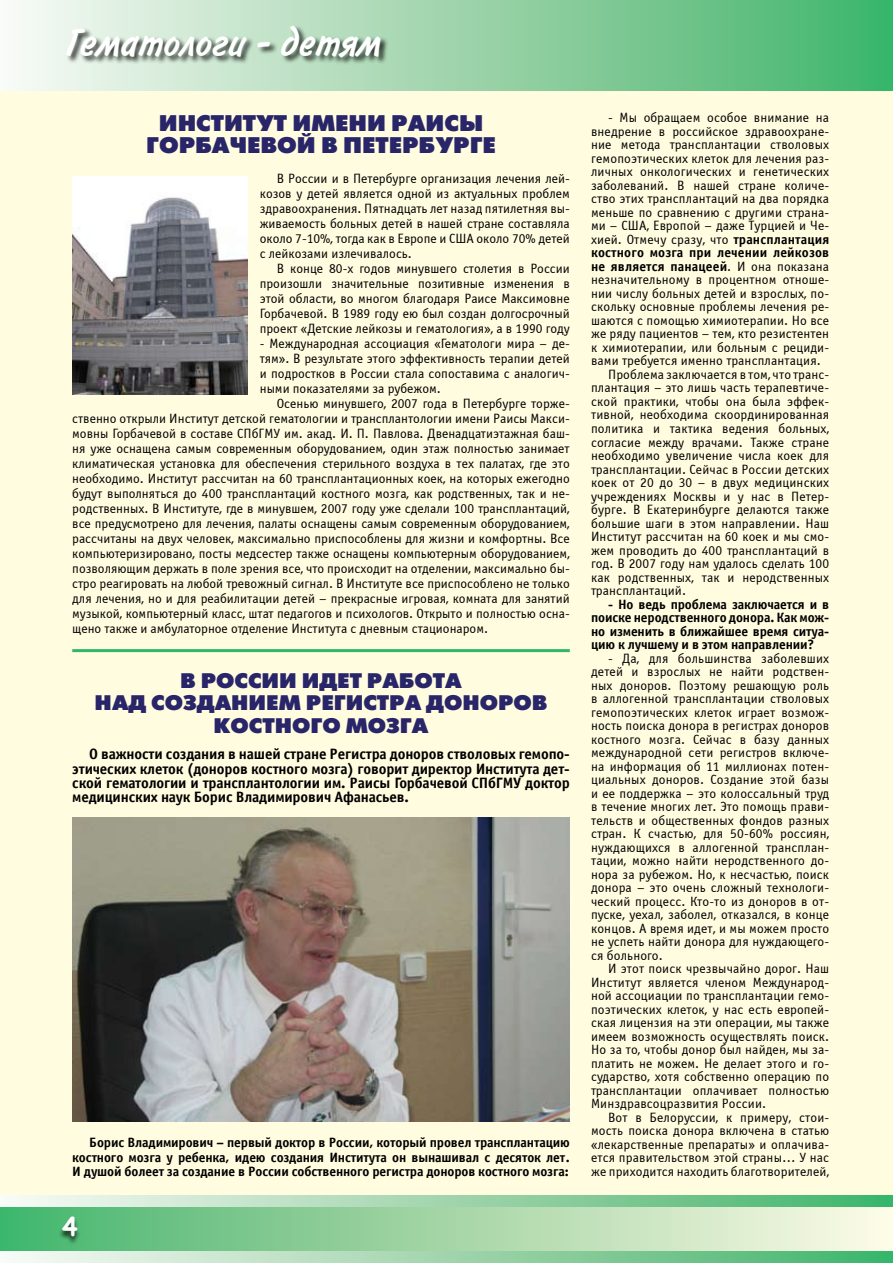
<style>
.page{position:relative;width:893px;height:1263px;background:#fffcdf}
.page>*{position:absolute;margin:0;border:0;box-sizing:border-box;transform-origin:0 0}
.t1{font:39px "Inform C";color:#fff}
.t2{font:700 25.5px "Comic Sans MS";color:#fff}
.t3{font:22.5px/22.5px "Futuris XC";color:#292569;text-align:center}
.t4{font:21px/22.5px "Futuris XC";color:#292569;text-align:center}
.t5{font:700 15px/14.2px "Officina Sans C";letter-spacing:-.01em;color:#000;text-align:justify}
.t6{font:13.5px/13.5px "Officina Sans C";letter-spacing:.01em;color:#000;text-align:justify}
.t7{font:700 13.5px/13.5px "Officina Sans C";letter-spacing:-.01em;color:#000;text-align:justify}
.t8{font:700 13.5px "Officina Sans C";letter-spacing:.01em;color:#000}
.s1{font-weight:700}
.s2{font-weight:400}
</style>
<div class="page">
<svg style="left:0;top:1195px;width:893px;height:68px;background:#9bd4ac"></svg>
<div style="left:0;top:0;width:893px;height:91px;background:linear-gradient(to right,#fbf9f5,#41b369)"></div>
<div style="left:0;top:1208px;width:893px;height:42px;background:linear-gradient(to right,#46b46b,#fffae5)"></div>
<div style="left:58px;top:1217px;width:80px;height:46px;background:#000;opacity:.75"></div>
<div style="left:66px;top:25px;width:776px;height:65px;background:#000;opacity:.75"></div>
<img style="left:72px;top:177px;width:175px;height:217px">
<hr style="left:72px;top:649px;width:498px;height:3px;background:#30b56a">
<img style="left:72px;top:818px;width:498px;height:303px">
<h1 class="t1" style="left:65px;top:20px;width:317px">Гематологи - детям</h1>
<h3 class="t3" style="left:146px;top:112px;width:351px">Институт имени Раисы<br>Горбачевой в Петербурге</h3>
<p class="t6" style="left:260px;top:171px;width:312px;line-height:15px;text-indent:17px">В России и в Петербурге организация лечения лей&shy;козов у детей является одной из актуальных проблем здравоохранения. Пятнадцать лет назад пятилетняя вы&shy;живаемость больных детей в нашей стране составляла около 7-10%, тогда как в Европе и США около 70% детей с лейкозами излечивалось.</p>
<p class="t6" style="left:260px;top:261px;width:312px;line-height:15px;text-indent:17px">В конце 80-х годов минувшего столетия в России произошли значительные позитивные изменения в этой области, во многом благодаря Раисе Максимовне Горбачевой. В 1989 году ею был создан долгосрочный проект «Детские лейкозы и гематология», а в 1990 году</p>
<p class="t6" style="left:260px;top:336px;width:312px;line-height:15px">- Международная ассоциация «Гематологи мира – де&shy;тям». В результате этого эффективность терапии детей и подростков в России стала сопоставима с аналогич&shy;ными показателями за рубежом.</p>
<p class="t6" style="left:72px;top:396px;width:499px;line-height:15px;text-indent:204px">Осенью минувшего, 2007 года в Петербурге торже&shy;ственно открыли Институт детской гематологии и трансплантологии имени Раисы Макси&shy;мовны Горбачевой в составе СПбГМУ им. акад. И. П. Павлова. Двенадцатиэтажная баш&shy;ня уже оснащена самым современным оборудованием, один этаж полностью занимает климатическая установка для обеспечения стерильного воздуха в тех палатах, где это необходимо. Институт рассчитан на 60 трансплантационных коек, на которых ежегодно будут выполняться до 400 трансплантаций костного мозга, как родственных, так и не&shy;родственных. В Институте, где в минувшем, 2007 году уже сделали 100 трансплантаций, все предусмотрено для лечения, палаты оснащены самым современным оборудованием, рассчитаны на двух человек, максимально приспособлены для жизни и комфортны. Все компьютеризировано, посты медсестер также оснащены компьютерным оборудованием, позволяющим держать в поле зрения все, что происходит на отделении, максимально бы&shy;стро реагировать на любой тревожный сигнал. В Институте все приспособлено не только для лечения, но и для реабилитации детей – прекрасные игровая, комната для занятий музыкой, компьютерный класс, штат педагогов и психологов. Открыто и полностью осна&shy;щено также и амбулаторное отделение Института с дневным стационаром.</p>
<h3 class="t4" style="left:95px;top:670px;width:452px">В России идет работа<br>над созданием регистра доноров костного мозга</h3>
<p class="t5" style="left:72px;top:747px;width:499px;text-indent:17px">О важности создания в нашей стране Регистра доноров стволовых гемопо&shy;этических клеток (доноров костного мозга) говорит директор И нститута дет&shy;ской гематологии и трансплантологии им. Раисы Горбачевой СП бГМУ доктор медицинских наук Борис Владимирович Афанасьев.</p>
<p class="t7" style="left:72px;top:1136px;width:499px;line-height:14.2px;text-indent:17px">Борис Владимирович – первый доктор в России, который провел трансплантацию костного мозга у ребенка, идею создания И нститута он вынашивал с десяток лет.<br>И душой болеет за создание в России собственного регистра доноров костного мозга:</p>
<h2 class="t2" style="left:62px;top:1208px;width:17px">4</h2>
<p class="t6" style="left:608px;top:111px;width:223px">- Мы обращаем особое внимание на</p>
<p class="t6" style="left:591px;top:125px;width:240px">внедрение в российское здравоохране-</p>
<p class="t6" style="left:591px;top:138px;width:240px">ние метода трансплантации стволовых</p>
<p class="t6" style="left:591px;top:152px;width:240px">гемопоэтических клеток для лечения раз-</p>
<p class="t6" style="left:591px;top:165px;width:240px">личных онкологических и генетических</p>
<p class="t6" style="left:591px;top:179px;width:240px">заболеваний. В нашей стране количе-</p>
<p class="t6" style="left:591px;top:192px;width:240px">ство этих трансплантаций на два порядка</p>
<p class="t6" style="left:591px;top:206px;width:240px">меньше по сравнению с другими страна-</p>
<p class="t6" style="left:591px;top:219px;width:240px">ми – США, Европой – даже Турцией и Че-</p>
<p class="t6" style="left:591px;top:233px;width:240px">хией. Отмечу сразу, что <span class="s1">трансплантация</span></p>
<p class="t8" style="left:591px;top:245px;width:240px">костного мозга при лечении лейкозов</p>
<p class="t8" style="left:591px;top:259px;width:240px">не является панацеей<span class="s2">. И она показана</span></p>
<p class="t6" style="left:591px;top:273px;width:240px">незначительному в процентном отноше-</p>
<p class="t6" style="left:591px;top:287px;width:240px">нии числу больных детей и взрослых, по-</p>
<p class="t6" style="left:591px;top:300px;width:240px">скольку основные проблемы лечения ре-</p>
<p class="t6" style="left:591px;top:314px;width:240px">шаются с помощью химиотерапии. Но все</p>
<p class="t6" style="left:591px;top:327px;width:240px">же ряду пациентов – тем, кто резистентен</p>
<p class="t6" style="left:591px;top:341px;width:240px">к химиотерапии, или больным с рециди-</p>
<p class="t6" style="left:591px;top:354px;width:231px">вами требуется именно трансплантация.</p>
<p class="t6" style="left:608px;top:368px;width:223px">Проблема заключается в том, что транс-</p>
<p class="t6" style="left:591px;top:381px;width:240px">плантация – это лишь часть терапевтиче-</p>
<p class="t6" style="left:591px;top:395px;width:240px">ской практики, чтобы она была эффек-</p>
<p class="t6" style="left:591px;top:408px;width:240px">тивной, необходима скоординированная</p>
<p class="t6" style="left:591px;top:422px;width:240px">политика и тактика ведения больных,</p>
<p class="t6" style="left:591px;top:435px;width:240px">согласие между врачами. Также стране</p>
<p class="t6" style="left:591px;top:449px;width:240px">необходимо увеличение числа коек для</p>
<p class="t6" style="left:591px;top:462px;width:240px">трансплантации. Сейчас в России детских</p>
<p class="t6" style="left:591px;top:476px;width:240px">коек от 20 до 30 – в двух медицинских</p>
<p class="t6" style="left:591px;top:489px;width:240px">учреждениях Москвы и у нас в Петер-</p>
<p class="t6" style="left:591px;top:503px;width:240px">бурге. В Екатеринбурге делаются также</p>
<p class="t6" style="left:591px;top:516px;width:240px">большие шаги в этом направлении. Наш</p>
<p class="t6" style="left:591px;top:530px;width:240px">Институт рассчитан на 60 коек и мы смо-</p>
<p class="t6" style="left:591px;top:543px;width:240px">жем проводить до 400 трансплантаций в</p>
<p class="t6" style="left:591px;top:557px;width:240px">год. В 2007 году нам удалось сделать 100</p>
<p class="t6" style="left:591px;top:570px;width:240px">как родственных, так и неродственных</p>
<p class="t6" style="left:591px;top:584px;width:97px">трансплантаций.</p>
<p class="t7" style="left:591px;top:597px;width:240px;text-indent:17px">- Но ведь проблема заключается и в поиске неродственного донора. Как мож&shy;но изменить в ближайшее время ситуа&shy;цию к лучшему и в этом направлении?</p>
<p class="t6" style="left:591px;top:651px;width:240px;text-indent:17px">- Да, для большинства заболевших детей и взрослых не найти родствен&shy;ных доноров. Поэтому решающую роль в аллогенной трансплантации стволовых гемопоэтических клеток играет возмож&shy;ность поиска донора в регистрах доноров костного мозга. Сейчас в базу данных международной сети регистров включе&shy;на информация об 11 миллионах потен&shy;циальных доноров. Создание этой базы и ее поддержка – это колоссальный труд в течение многих лет. Это помощь прави&shy;тельств и общественных фондов разных стран. К счастью, для 50-60% россиян, нуждающихся в аллогенной трансплан&shy;тации, можно найти неродственного до&shy;нора за рубежом. Но, к несчастью, поиск донора – это очень сложный технологи&shy;ческий процесс. Кто-то из доноров в от&shy;пуске, уехал, заболел, отказался, в конце концов. А время идет, и мы можем просто не успеть найти донора для нуждающего&shy;ся больного.</p>
<p class="t6" style="left:591px;top:962px;width:240px;text-indent:17px">И этот поиск чрезвычайно дорог. Наш Институт является членом Международ&shy;ной ассоциации по трансплантации гемо&shy;поэтических клеток, у нас есть европей&shy;ская лицензия на эти операции, мы также имеем возможность осуществлять поиск.<br>Но за то, чтобы донор был найден, мы за&shy;платить не можем. Не делает этого и го&shy;сударство, хотя собственно операцию по трансплантации оплачивает полностью Минздравсоцразвития России.</p>
<p class="t6" style="left:591px;top:1110px;width:240px;text-indent:17px">Вот в Белоруссии, к примеру, стои&shy;мость поиска донора включена в статью «лекарственные препараты» и оплачива&shy;ется правительством этой страны… У нас же приходится находить благотворителей,</p>
</div>
